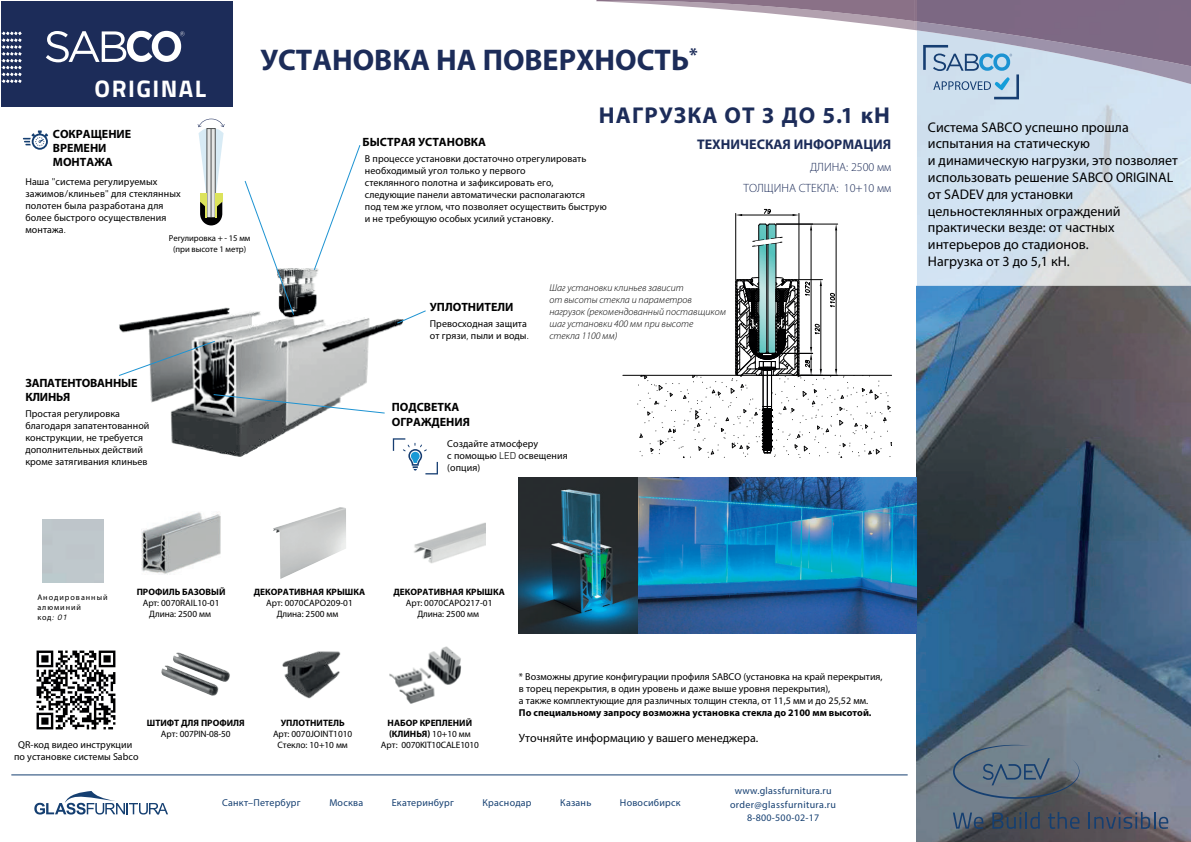
<style>
.page{position:relative;width:1191px;height:842px;background:#fff}
.page>*{position:absolute;margin:0;border:0;box-sizing:border-box;transform-origin:0 0}
.t1{font:700 30px "Myriad Pro";color:#1c2c59}
.t2{font:700 24px "Titillium Web";letter-spacing:.06em;color:#fff}
.t3{font:700 23px "Myriad Pro";letter-spacing:.05em;color:#1c2c59}
.t4{font:14px/16.8px "Myriad Pro";color:#000001}
.t5{font:700 14px "Myriad Pro";color:#1c2c59}
.t6{font:700 12px/14.4px "Myriad Pro";color:#000001}
.t7{font:12px "Myriad Pro";color:#000001}
.t8{font:300 12px/21.6px "Myriad Pro";color:#1c2c59;text-align:right}
.t9{font:700 12px/14.4px "Myriad Pro";letter-spacing:-.02em;color:#000001}
.t10{font:10px/12px "Myriad Pro";letter-spacing:.005em;color:#000001}
.t11{font:italic 300 10px/12px "Myriad Pro";color:#000001}
.t12{font:10px/13.2px "Myriad Pro";letter-spacing:.025em;color:#153f71;text-align:center}
.t13{font:700 10px "Myriad Pro";color:#000001}
.t14{font:9.3px/11.1px "Myriad Pro";color:#000001;text-align:center}
.t15{font:700 9.3px "Myriad Pro";color:#000001}
.t16{font:8.7px/10.4px "Myriad Pro";letter-spacing:-.01em;color:#000001;text-align:center}
.t17{font:8.1px/9.7px "Myriad Pro";letter-spacing:.12em;color:#000001}
.s1{font-family:"Titillium Web";font-weight:300}
.s2{font-family:"Titillium Web";font-style:italic}
.s3{font-weight:700}
</style>
<div class="page">
<img style="left:917px;top:84px;width:274px;height:758px">
<div style="left:1px;top:1px;width:231px;height:106px;background:#1c2c59"></div>
<svg style="left:46px;top:31px;width:138px;height:31px"></svg>
<svg style="left:1px;top:31px;width:21px;height:52px"></svg>
<img style="left:119px;top:268px;width:283px;height:189px">
<svg style="left:244px;top:181px;width:51px;height:135px"></svg>
<svg style="left:119px;top:340px;width:97px;height:37px"></svg>
<svg style="left:396px;top:309px;width:30px;height:15px"></svg>
<svg style="left:313px;top:145px;width:48px;height:126px"></svg>
<svg style="left:393px;top:438px;width:45px;height:36px"></svg>
<svg style="left:23px;top:130px;width:25px;height:20px"></svg>
<svg style="left:198px;top:119px;width:26px;height:106px"></svg>
<svg style="left:212px;top:393px;width:174px;height:21px"></svg>
<svg style="left:923px;top:84px;width:96px;height:15px"></svg>
<img style="left:917px;top:66px;width:274px;height:18px">
<svg style="left:596px;top:0;width:321px;height:458px"></svg>
<img style="left:917px;top:0;width:274px;height:66px">
<img style="left:273px;top:507px;width:73px;height:72px">
<img style="left:161px;top:652px;width:69px;height:44px">
<svg style="left:34px;top:791px;width:134px;height:23px"></svg>
<svg style="left:953px;top:812px;width:30px;height:17px"></svg>
<svg style="left:992px;top:812px;width:47px;height:17px"></svg>
<svg style="left:1048px;top:812px;width:31px;height:17px"></svg>
<svg style="left:1088px;top:812px;width:80px;height:17px"></svg>
<svg style="left:953px;top:745px;width:126px;height:54px;background:#667583"></svg>
<img style="left:519px;top:477px;width:398px;height:156px">
<hr style="left:11px;top:775px;width:896px;height:1px;background:#153f71">
<img style="left:141px;top:512px;width:80px;height:62px">
<img style="left:414px;top:522px;width:71px;height:42px">
<img style="left:282px;top:651px;width:58px;height:47px">
<img style="left:389px;top:646px;width:73px;height:58px">
<img style="left:36px;top:650px;width:80px;height:80px">
<h2 class="t2" style="left:95px;top:70px;width:113px">ORIGINAL</h2>
<p class="t6" style="left:53px;top:126px;width:80px">СОКРАЩЕНИЕ<br>ВРЕМЕНИ<br>МОНТАЖА</p>
<p class="t10" style="left:25px;top:175px;width:157px">Наша <span class="s1">"</span>система регулируемых зажимов<span class="s1">/</span>клиньев<span class="s1">"</span> для стеклянных полотен была разработана для более быстрого осуществления монтажа<span class="s1">.</span></p>
<p class="t16" style="left:169px;top:233px;width:83px">Регулировка + - 15 мм (при высоте 1 метр)</p>
<h1 class="t1" style="left:260px;top:40px;width:439px">УСТАНОВКА НА ПОВЕРХНОСТЬ<sup>*</sup></h1>
<h3 class="t3" style="left:599px;top:100px;width:293px">НАГРУЗКА ОТ 3 ДО 5.1 кН</h3>
<p class="t6" style="left:362px;top:135px;width:125px">БЫСТРАЯ УСТАНОВКА</p>
<p class="t10" style="left:365px;top:153px;width:243px">В процессе установки достаточно отрегулировать необходимый угол только у первого<br>стеклянного полотна и зафиксировать его,<br>следующие панели автоматически располагаются<br>под тем же углом, что позволяет осуществить быструю и не требующую особых усилий установку.</p>
<h3 class="t5" style="left:697px;top:135px;width:196px">ТЕХНИЧЕСКАЯ ИНФОРМАЦИЯ</h3>
<p class="t8" style="left:743px;top:156px;width:149px">ДЛИНА: 2500 мм<br>ТОЛЩИНА СТЕКЛА: 10+10 мм</p>
<p class="t6" style="left:430px;top:299px;width:85px">УПЛОТНИТЕЛИ</p>
<p class="t10" style="left:430px;top:317px;width:100px">Превосходная защита от грязи<span class="s1">,</span> пыли и воды<span class="s1">.</span></p>
<p class="t11" style="left:549px;top:282px;width:178px">Шаг установки клиньев зависит<br>от высоты стекла и параметров нагрузок (рекомендованный поставщиком шаг установки 400 мм при высоте стекла 1100 мм)</p>
<p class="t9" style="left:25px;top:375px;width:114px">ЗАПАТЕНТОВАННЫЕ<br>КЛИНЬЯ</p>
<p class="t10" style="left:25px;top:407px;width:125px">Простая регулировка благодаря запатентованной конструкции<span class="s1">,</span> не требуется дополнительных действий кроме затягивания клиньев</p>
<p class="t6" style="left:392px;top:399px;width:80px">ПОДСВЕТКА<br>ОГРАЖДЕНИЯ</p>
<p class="t10" style="left:447px;top:437px;width:122px">Создайте атмосферу<br>с помощью <span class="s1">LED</span> освещения (опция)</p>
<p class="t4" style="left:928px;top:118px;width:252px">Система SABCO успешно прошла испытания на статическую<br>и динамическую нагрузки, это позволяет использовать решение SABCO ORIGINAL от SADEV для установки цельностеклянных ограждений практически везде: от частных интерьеров до стадионов.<br>Нагрузка от 3 до 5,1 кН.</p>
<p class="t17" style="left:37px;top:593px;width:72px">Анодированный алюминий<br>код<span class="s2">: 01</span></p>
<p class="t15" style="left:137px;top:586px;width:90px">ПРОФИЛЬ БАЗОВЫЙ</p>
<p class="t14" style="left:143px;top:597px;width:78px">Арт: 0070RAIL10-01<br>Длина: 2500 мм</p>
<p class="t15" style="left:254px;top:586px;width:113px">ДЕКОРАТИВНАЯ КРЫШКА</p>
<p class="t14" style="left:266px;top:597px;width:88px">Арт: 0070CAPO209-01<br>Длина: 2500 мм</p>
<p class="t15" style="left:393px;top:586px;width:113px">ДЕКОРАТИВНАЯ КРЫШКА</p>
<p class="t14" style="left:406px;top:597px;width:88px">Арт: 0070CAPO217-01<br>Длина: 2500 мм</p>
<p class="t10" style="left:14px;top:738px;width:126px;text-align:center">QR-код видео инструкции по установке системы Sabco</p>
<p class="t15" style="left:147px;top:717px;width:99px">ШТИФТ ДЛЯ ПРОФИЛЯ</p>
<p class="t14" style="left:161px;top:728px;width:71px">Арт: 007PIN-08-50</p>
<p class="t15" style="left:281px;top:717px;width:65px">УПЛОТНИТЕЛЬ</p>
<p class="t14" style="left:273px;top:728px;width:81px">Арт: 0070JOINT1010<br>Стекло: 10+10 мм</p>
<p class="t14" style="left:381px;top:717px;width:100px"><span class="s3">НАБОР КРЕПЛЕНИЙ (КЛИНЬЯ)</span> 10+10 мм<br>Арт: 0070KIT10CALE1010</p>
<p class="t10" style="left:519px;top:670px;width:365px">* Возможны другие конфигурации профиля SABCO (установка на край перекрытия, в торец перекрытия, в один уровень и даже выше уровня перекрытия),<br>а также комплектующие для различных толщин стекла, от 11,5 мм и до 25,52 мм.</p>
<p class="t13" style="left:519px;top:706px;width:354px">По специальному запросу возможна установка стекла до 2100 мм высотой.</p>
<p class="t7" style="left:519px;top:731px;width:241px">Уточняйте информацию у вашего менеджера.</p>
<p class="t12" style="left:222px;top:796px;width:80px">Санкт–Петербург</p>
<p class="t12" style="left:329px;top:796px;width:35px">Москва</p>
<p class="t12" style="left:392px;top:796px;width:64px">Екатеринбург</p>
<p class="t12" style="left:482px;top:796px;width:50px">Краснодар</p>
<p class="t12" style="left:560px;top:796px;width:33px">Казань</p>
<p class="t12" style="left:620px;top:796px;width:62px">Новосибирск</p>
<p class="t12" style="left:730px;top:784px;width:107px">www.glassfurnitura.ru order@glassfurnitura.ru<br>8-800-500-02-17</p>
</div>
